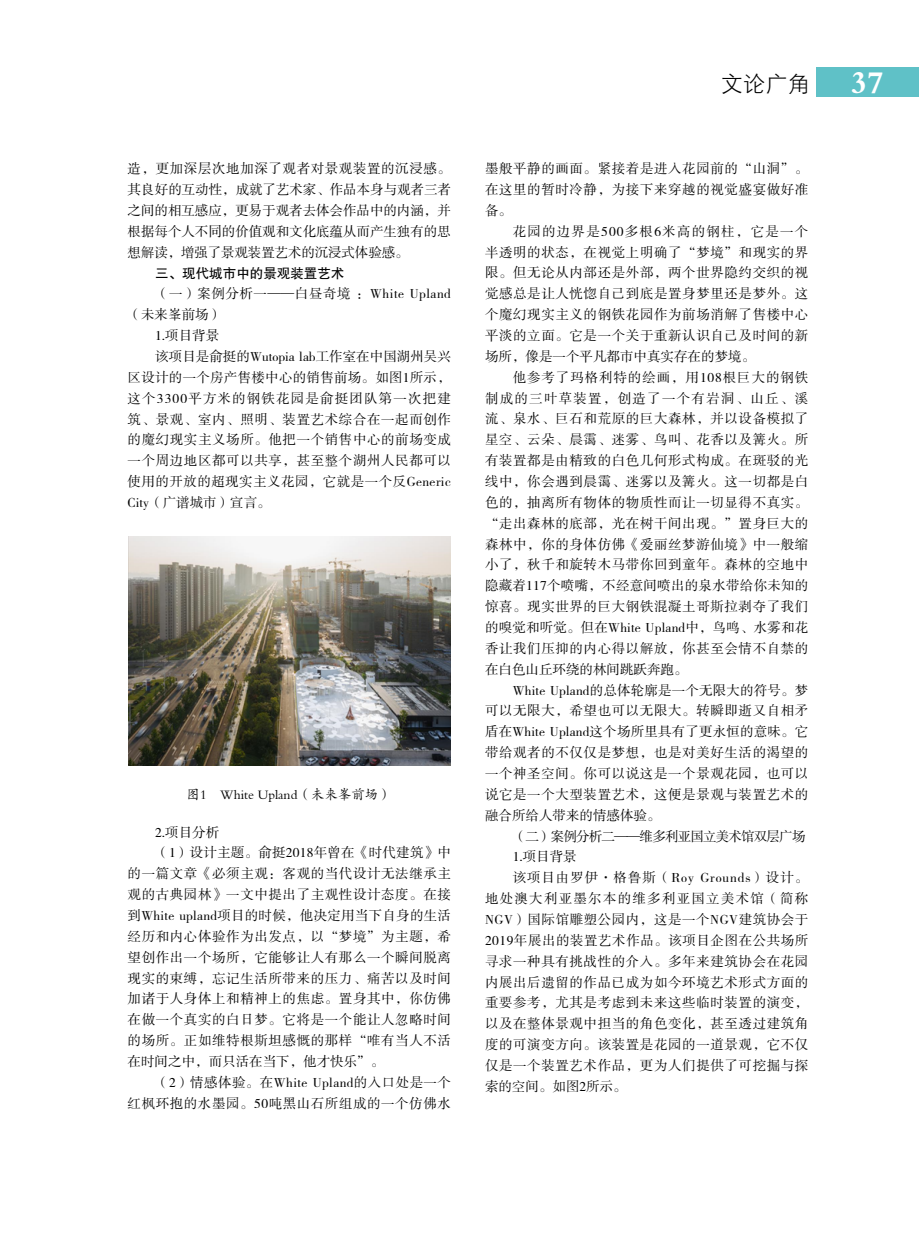
<style>
.page{position:relative;width:919px;height:1238px;background:#fff}
.page>*{position:absolute;margin:0;border:0;box-sizing:border-box;transform-origin:0 0}
.t1{font:22.5px "FZXH1 K GBK1 0";color:#000}
.t2{font:13.5px/20.9px "FZSSK GBK1 0";letter-spacing:.045em;color:#000;text-align:justify}
.t3{font:13.5px "FZSSK GBK1 0";letter-spacing:.02em;color:#000}
.t4{font:13.5px "FZSSK GBK1 0";color:#000}
.t5{font:13.5px "FZSSK GBK1 0";letter-spacing:.07em;color:#000}
.t6{font:13.5px "FZSSK GBK1 0";letter-spacing:.085em;color:#000}
.t7{font:13.5px "FZSSK GBK1 0";letter-spacing:-.06em;color:#000}
.t8{font:13.5px "FZSSK GBK1 0";letter-spacing:.09em;color:#000}
.t9{font:13.5px "FZKTK GBK1 0";color:#000}
.t10{font:13.5px "FZHTK GBK1 0";color:#000}
.s1{font-family:"FZDBSK GBK1 0";font-size:33px;color:#fff}
</style>
<div class="page">
<div style="left:816px;top:68px;width:102px;height:29px;background:#5fc1c7"></div>
<img style="left:128px;top:536px;width:322px;height:229px">
<p class="t2" style="left:128px;top:159px;width:325px">造，更加深层次地加深了观者对景观装置的沉浸感。其良好的互动性，成就了艺术家、作品本身与观者三者之间的相互感应，更易于观者去体会作品中的内涵，并根据每个人不同的价值观和文化底蕴从而产生独有的思想解读，增强了景观装置艺术的沉浸式体验感。</p>
<p class="t10" style="left:155px;top:265px;width:190px">三、现代城市中的景观装置艺术</p>
<p class="t2" style="left:155px;top:284px;width:297px">（一）案例分析一——白昼奇境：White Upland</p>
<p class="t2" style="left:128px;top:305px;width:96px">（未来峯前场）</p>
<p class="t2" style="left:155px;top:325px;width:66px">1.项目背景</p>
<p class="t4" style="left:155px;top:349px;width:297px">该项目是俞挺的Wutopia lab工作室在中国湖州吴兴</p>
<p class="t3" style="left:128px;top:370px;width:325px">区设计的一个房产售楼中心的销售前场。如图1所示，</p>
<p class="t6" style="left:128px;top:390px;width:325px">这个3300平方米的钢铁花园是俞挺团队第一次把建</p>
<p class="t2" style="left:128px;top:409px;width:325px">筑、景观、室内、照明、装置艺术综合在一起而创作</p>
<p class="t2" style="left:128px;top:430px;width:325px">的魔幻现实主义场所。他把一个销售中心的前场变成</p>
<p class="t2" style="left:128px;top:450px;width:325px">一个周边地区都可以共享，甚至整个湖州人民都可以</p>
<p class="t2" style="left:128px;top:471px;width:325px">使用的开放的超现实主义花园，它就是一个反Generic</p>
<p class="t4" style="left:128px;top:495px;width:145px">City（广谱城市）宣言。</p>
<p class="t9" style="left:187px;top:787px;width:207px">图1 White Upland（未来峯前场）</p>
<p class="t2" style="left:155px;top:822px;width:66px">2.项目分析</p>
<p class="t3" style="left:155px;top:845px;width:297px">（1）设计主题。俞挺2018年曾在《时代建筑》中</p>
<p class="t2" style="left:128px;top:863px;width:325px">的一篇文章《必须主观：客观的当代设计无法继承主</p>
<p class="t2" style="left:128px;top:884px;width:325px">观的古典园林》一文中提出了主观性设计态度。在接</p>
<p class="t3" style="left:128px;top:908px;width:325px">到White upland项目的时候，他决定用当下自身的生活</p>
<p class="t2" style="left:128px;top:926px;width:325px">经历和内心体验作为出发点，以“梦境”为主题，希</p>
<p class="t2" style="left:128px;top:947px;width:325px">望创作出一个场所，它能够让人有那么一个瞬间脱离</p>
<p class="t2" style="left:128px;top:968px;width:325px">现实的束缚，忘记生活所带来的压力、痛苦以及时间</p>
<p class="t2" style="left:128px;top:988px;width:325px">加诸于人身体上和精神上的焦虑。置身其中，你仿佛</p>
<p class="t2" style="left:128px;top:1009px;width:325px">在做一个真实的白日梦。它将是一个能让人忽略时间</p>
<p class="t2" style="left:128px;top:1030px;width:325px">的场所。正如维特根斯坦感慨的那样“唯有当人不活</p>
<p class="t4" style="left:128px;top:1053px;width:258px">在时间之中，而只活在当下，他才快乐”。</p>
<p class="t2" style="left:155px;top:1072px;width:297px">（2）情感体验。在White Upland的入口处是一个</p>
<p class="t2" style="left:128px;top:1093px;width:325px">红枫环抱的水墨园。50吨黑山石所组成的一个仿佛水</p>
<h1 class="t1" style="left:720px;top:71px;width:165px">文论广角 <span class="s1">37</span></h1>
<p class="t2" style="left:485px;top:159px;width:325px">墨般平静的画面。紧接着是进入花园前的“山洞”。在这里的暂时冷静，为接下来穿越的视觉盛宴做好准备。</p>
<p class="t2" style="left:485px;top:221px;width:325px;text-indent:28px">花园的边界是500多根6米高的钢柱，它是一个半透明的状态，在视觉上明确了“梦境”和现实的界限。但无论从内部还是外部，两个世界隐约交织的视觉感总是让人恍惚自己到底是置身梦里还是梦外。这个魔幻现实主义的钢铁花园作为前场消解了售楼中心平淡的立面。它是一个关于重新认识自己及时间的新场所，像是一个平凡都市中真实存在的梦境。</p>
<p class="t2" style="left:485px;top:367px;width:325px;text-indent:28px">他参考了玛格利特的绘画，用108根巨大的钢铁制成的三叶草装置，创造了一个有岩洞、山丘、溪流、泉水、巨石和荒原的巨大森林，并以设备模拟了星空、云朵、晨霭、迷雾、鸟叫、花香以及篝火。所有装置都是由精致的白色几何形式构成。在斑驳的光线中，你会遇到晨霭、迷雾以及篝火。这一切都是白色的，抽离所有物体的物质性而让一切显得不真实。“走出森林的底部，光在树干间出现。”置身巨大的森林中，你的身体仿佛《爱丽丝梦游仙境》中一般缩小了，秋千和旋转木马带你回到童年。森林的空地中隐藏着117个喷嘴，不经意间喷出的泉水带给你未知的惊喜。现实世界的巨大钢铁混凝土哥斯拉剥夺了我们的嗅觉和听觉。但在White Upland中，鸟鸣、水雾和花香让我们压抑的内心得以解放，你甚至会情不自禁的在白色山丘环绕的林间跳跃奔跑。</p>
<p class="t2" style="left:485px;top:680px;width:325px;text-indent:28px">White Upland的总体轮廓是一个无限大的符号。梦可以无限大，希望也可以无限大。转瞬即逝又自相矛盾在White Upland这个场所里具有了更永恒的意味。它带给观者的不仅仅是梦想，也是对美好生活的渴望的一个神圣空间。你可以说这是一个景观花园，也可以说它是一个大型装置艺术，这便是景观与装置艺术的融合所给人带来的情感体验。</p>
<p class="t7" style="left:512px;top:828px;width:294px">（二）案例分析二——维多利亚国立美术馆双层广场</p>
<p class="t2" style="left:512px;top:846px;width:66px">1.项目背景</p>
<p class="t5" style="left:512px;top:870px;width:297px">该项目由罗伊·格鲁斯（Roy Grounds）设计。</p>
<p class="t8" style="left:485px;top:891px;width:325px">地处澳大利亚墨尔本的维多利亚国立美术馆（简称</p>
<p class="t2" style="left:485px;top:909px;width:325px">NGV）国际馆雕塑公园内，这是一个NGV建筑协会于</p>
<p class="t2" style="left:485px;top:930px;width:325px">2019年展出的装置艺术作品。该项目企图在公共场所</p>
<p class="t2" style="left:485px;top:951px;width:325px">寻求一种具有挑战性的介入。多年来建筑协会在花园</p>
<p class="t2" style="left:485px;top:972px;width:325px">内展出后遗留的作品已成为如今环境艺术形式方面的</p>
<p class="t2" style="left:485px;top:992px;width:325px">重要参考，尤其是考虑到未来这些临时装置的演变，</p>
<p class="t2" style="left:485px;top:1013px;width:325px">以及在整体景观中担当的角色变化，甚至透过建筑角</p>
<p class="t2" style="left:485px;top:1034px;width:325px">度的可演变方向。该装置是花园的一道景观，它不仅</p>
<p class="t2" style="left:485px;top:1055px;width:325px">仅是一个装置艺术作品，更为人们提供了可挖掘与探</p>
<p class="t4" style="left:485px;top:1078px;width:143px">索的空间。如图2所示。</p>
</div>
